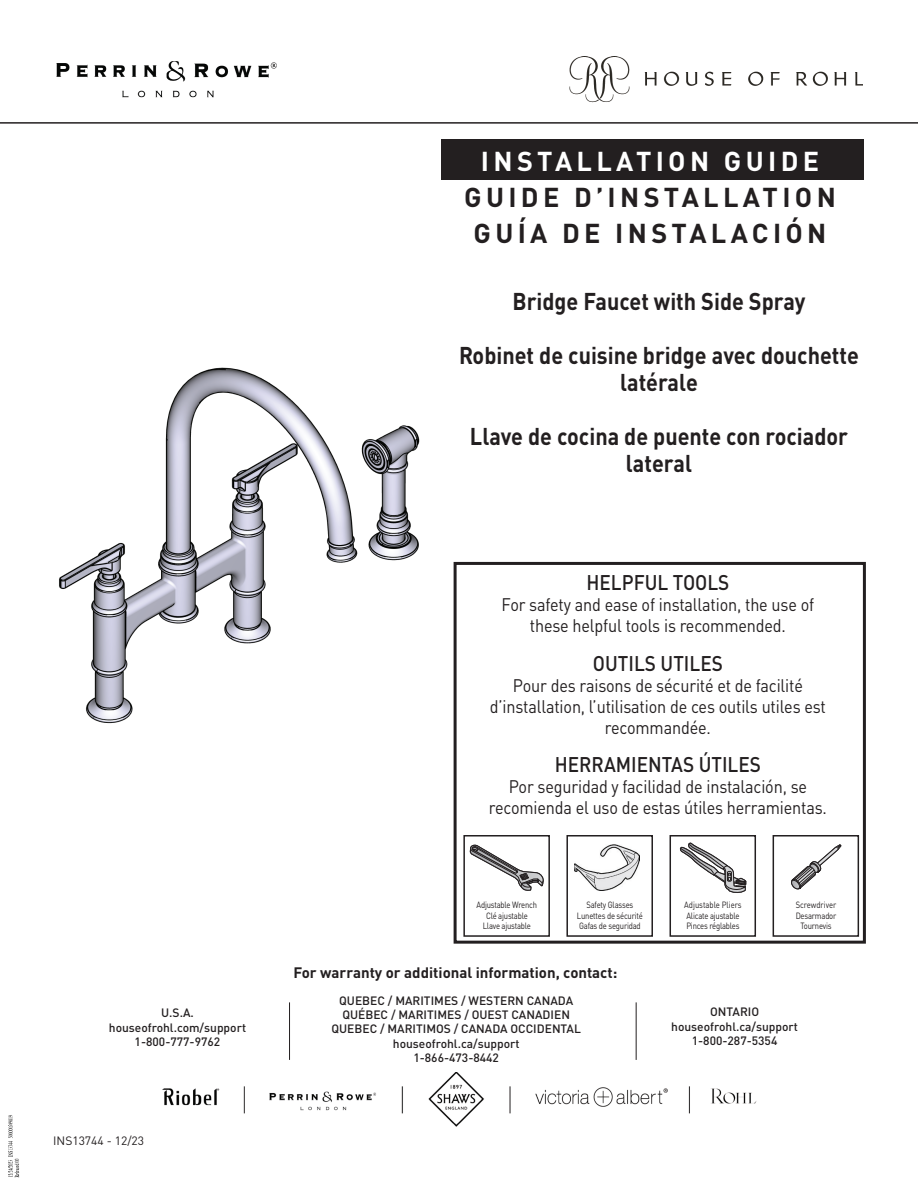
<style>
.page{position:relative;width:918px;height:1188px;background:#fff}
.page>*{position:absolute;margin:0;border:0;box-sizing:border-box;transform-origin:0 0}
.t1{font:700 27px/36px "DIN Pro";letter-spacing:.16em;color:#231f20;text-align:center}
.t2{font:700 27px "DIN Pro";letter-spacing:.16em;color:#fff}
.t3{font:700 24px/27px "DIN Pro";color:#231f20;text-align:center;scale:.9 1}
.t4{font:500 21px "DIN Pro";color:#231f20;scale:.9 1}
.t5{font:18px/21px "DIN Pro";letter-spacing:-.01em;color:#231f20;text-align:center;scale:.9 1}
.t6{font:700 15px "DIN Pro";color:#231f20}
.t7{font:500 12px/14.4px "DIN Pro";color:#231f20;text-align:center}
.t8{font:12px "DIN Pro";color:#231f20}
.t9{font:9px/10.5px "DIN Pro";letter-spacing:-.025em;color:#231f20;text-align:center;scale:.85 1}
.t10{font:9px "DIN Pro";color:#231f20;scale:.85 1}
</style>
<div class="page">
<img style="left:59px;top:367px;width:395px;height:434px">
<div style="left:454px;top:562px;width:412px;height:382px;border:3px solid #231f20"></div>
<svg style="left:469px;top:844px;width:75px;height:47px"></svg>
<div style="left:463px;top:835px;width:87px;height:102px;border:2px solid #231f20"></div>
<img style="left:574px;top:844px;width:65px;height:47px">
<div style="left:566px;top:835px;width:87px;height:102px;border:2px solid #231f20"></div>
<svg style="left:679px;top:842px;width:68px;height:51px"></svg>
<div style="left:670px;top:835px;width:86px;height:102px;border:2px solid #231f20"></div>
<svg style="left:791px;top:844px;width:51px;height:46px"></svg>
<div style="left:773px;top:835px;width:86px;height:102px;border:2px solid #231f20"></div>
<img style="left:57px;top:56px;width:806px;height:47px">
<hr style="left:0;top:122px;width:918px;height:2px;background:#231f20">
<img style="left:163px;top:1072px;width:594px;height:55px">
<hr style="left:636px;top:1002px;width:1px;height:58px;background:#231f20">
<hr style="left:289px;top:1002px;width:1px;height:58px;background:#231f20">
<div style="left:441px;top:139px;width:422px;height:40px;background:#231f20"></div>
<svg style="left:8px;top:1115px;width:11px;height:62px"></svg>
<p class="t7" style="left:109px;top:1004px;width:139px">U.S.A. houseofrohl.com/support<br>1-800-777-9762</p>
<p class="t8" style="left:53px;top:1131px;width:92px">INS13744 - 12/23</p>
<h1 class="t2" style="left:481px;top:140px;width:340px">INSTALLATION GUIDE</h1>
<h1 class="t1" style="left:464px;top:178px;width:373px">GUIDE D’INSTALLATION<br>GUÍA DE INSTALACIÓN</h1>
<h2 class="t3" style="left:512px;top:286px;width:327px">Bridge Faucet with Side Spray</h2>
<h2 class="t3" style="left:459px;top:340px;width:446px">Robinet de cuisine bridge avec douchette latérale</h2>
<h2 class="t3" style="left:470px;top:421px;width:422px">Llave de cocina de puente con rociador lateral</h2>
<p class="t4" style="left:587px;top:566px;width:160px">HELPFUL TOOLS</p>
<p class="t5" style="left:502px;top:593px;width:349px">For safety and ease of installation, the use of these helpful tools is recommended.</p>
<p class="t4" style="left:593px;top:646px;width:146px">OUTILS UTILES</p>
<p class="t5" style="left:490px;top:673px;width:375px">Pour des raisons de sécurité et de facilité d’installation, l’utilisation de ces outils utiles est recommandée.</p>
<p class="t4" style="left:555px;top:747px;width:231px">HERRAMIENTAS ÚTILES</p>
<p class="t5" style="left:489px;top:775px;width:377px">Por seguridad y facilidad de instalación, se recomienda el uso de estas útiles herramientas.</p>
<p class="t9" style="left:477px;top:899px;width:73px">Adjustable Wrench<br>Clé ajustable<br>Llave ajustable</p>
<p class="t9" style="left:577px;top:899px;width:79px">Safety Glasses<br>Lunettes de sécurité<br>Gafas de seguridad</p>
<p class="t10" style="left:684px;top:899px;width:69px">Adjustable Pliers</p>
<p class="t9" style="left:686px;top:910px;width:64px;text-align:left">Alicate ajustable<br>Pinces réglables</p>
<p class="t6" style="left:293px;top:961px;width:326px">For warranty or additional information, contact:</p>
<p class="t10" style="left:796px;top:899px;width:49px">Screwdriver</p>
<p class="t9" style="left:796px;top:910px;width:49px">Desarmador<br>Tournevis</p>
<p class="t7" style="left:331px;top:992px;width:251px">QUEBEC / MARITIMES / WESTERN CANADA<br>QUÉBEC / MARITIMES / OUEST CANADIEN<br>QUEBEC / MARITIMOS / CANADA OCCIDENTAL houseofrohl.ca/support<br>1-866-473-8442</p>
<p class="t7" style="left:671px;top:1004px;width:128px">ONTARIO houseofrohl.ca/support<br>1-800-287-5354</p>
</div>
